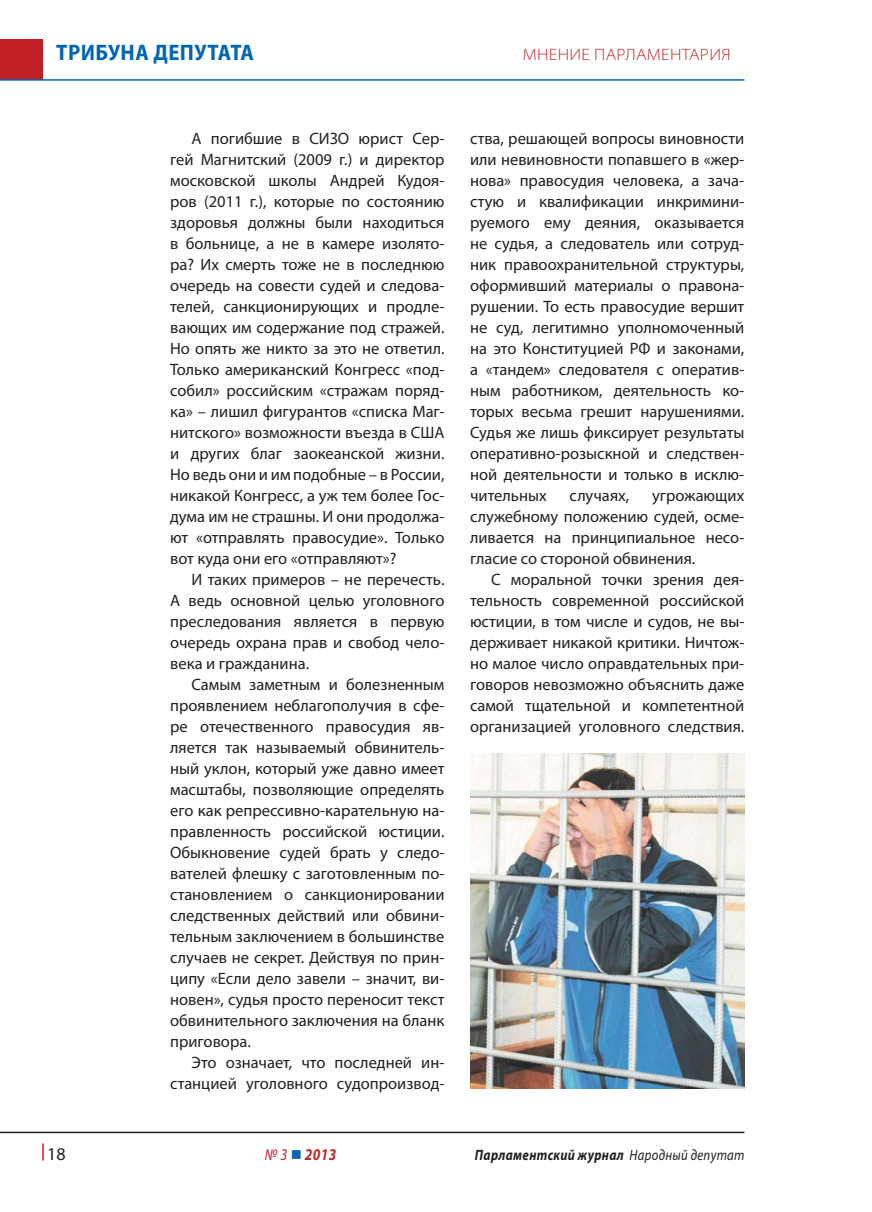
<style>
.page{position:relative;width:872px;height:1212px;background:#fff}
.page>*{position:absolute;margin:0;border:0;box-sizing:border-box;transform-origin:0 0}
.t1{font:700 semi-condensed 22.5px "Myriad Pro";letter-spacing:.02em;color:#0066b3}
.t2{font:18px "Myriad Pro";color:#231f20}
.t3{font:16.5px/21px "Myriad Pro";color:#231f20;text-align:justify}
.t4{font:300 semi-expanded 16.5px "Myriad Pro";letter-spacing:.02em;color:#c12026}
.t5{font:italic 700 16.5px "Myriad Pro";color:#c3252b;scale:.85 1}
.t6{font:italic 700 15px "Myriad Pro";letter-spacing:.025em;color:#231f20;scale:.85 1}
.s1{font-weight:400}
</style>
<div class="page">
<hr style="left:0;top:1132px;width:744px;height:1px;background:#231f20">
<svg style="left:42px;top:1143px;width:2px;height:17px"></svg>
<div style="left:0;top:39px;width:43px;height:41px;background:#c12026"></div>
<hr style="left:0;top:79px;width:744px;height:2px;background:#0066b3">
<img style="left:470px;top:753px;width:274px;height:336px">
<h1 class="t1" style="left:56px;top:39px;width:199px">ТРИБУНА ДЕПУТАТА</h1>
<p class="t4" style="left:523px;top:45px;width:209px">МНЕНИЕ ПАРЛАМЕНТАРИЯ</p>
<p class="t3" style="left:170px;top:128px;width:276px;text-indent:21px">А погибшие в СИЗО юрист Сер&shy;гей Магнитский (2009 г.) и директор московской школы Андрей Кудоя&shy;ров (2011 г.), которые по состоянию здоровья должны были находиться в больнице, а не в камере изолято&shy;ра? Их смерть тоже не в последнюю очередь на совести судей и следова&shy;телей, санкционирующих и продле&shy;вающих им содержание под стражей.<br>Но опять же никто за это не ответил.<br>Только американский Конгресс «под&shy;собил» российским «стражам поряд&shy;ка» – лишил фигурантов «списка Маг&shy;нитского» возможности въезда в США и других благ заокеанской жизни.<br>Но ведь они и им подобные – в России, никакой Конгресс, а уж тем более Гос&shy;дума им не страшны. И они продолжа&shy;ют «отправлять правосудие». Только вот куда они его «отправляют»?</p>
<p class="t3" style="left:170px;top:569px;width:276px;text-indent:21px">И таких примеров – не перечесть.<br>А ведь основной целью уголовного преследования является в первую очередь охрана прав и свобод чело&shy;века и гражданина.</p>
<p class="t3" style="left:170px;top:674px;width:276px;text-indent:21px">Самым заметным и болезненным проявлением неблагополучия в сфе&shy;ре отечественного правосудия яв&shy;ляется так называемый обвинитель&shy;ный уклон, который уже давно имеет масштабы, позволяющие определять его как репрессивно-карательную на&shy;правленность российской юстиции.<br>Обыкновение судей брать у следо&shy;вателей флешку с заготовленным по&shy;становлением о санкционировании следственных действий или обвини&shy;тельным заключением в большинстве случаев не секрет. Действуя по прин&shy;ципу «Если дело завели – значит, ви&shy;новен», судья просто переносит текст обвинительного заключения на бланк приговора.</p>
<p class="t3" style="left:170px;top:1052px;width:276px;text-align:right">Это означает, что последней ин&shy;станцией уголовного судопроизвод-</p>
<p class="t3" style="left:470px;top:128px;width:276px">ства, решающей вопросы виновности или невиновности попавшего в «жер&shy;нова» правосудия человека, а зача&shy;стую и квалификации инкримини&shy;руемого ему деяния, оказывается не судья, а следователь или сотруд&shy;ник правоохранительной структуры, оформивший материалы о правона&shy;рушении. То есть правосудие вершит не суд, легитимно уполномоченный на это Конституцией РФ и законами, а «тандем» следователя с оператив&shy;ным работником, деятельность ко&shy;торых весьма грешит нарушениями.<br>Судья же лишь фиксирует результаты оперативно-розыскной и следствен&shy;ной деятельности и только в исклю&shy;чительных</p>
<p class="t3" style="left:470px;top:485px;width:276px;text-indent:182px">угрожающих служебному положению судей, осме&shy;ливается на принципиальное несо&shy;гласие со стороной обвинения.</p>
<p class="t3" style="left:470px;top:569px;width:276px;text-indent:21px">С моральной точки зрения дея&shy;тельность современной российской юстиции, в том числе и судов, не вы&shy;держивает никакой критики. Ничтож&shy;но малое число оправдательных при&shy;говоров невозможно объяснить даже самой тщательной и компетентной организацией уголовного следствия.</p>
<p class="t3" style="left:569px;top:485px;width:61px">случаях,</p>
<p class="t2" style="left:47px;top:1143px;width:20px">18</p>
<p class="t5" style="left:265px;top:1145px;width:85px"><span class="s1">№ 3</span> 2013</p>
<p class="t6" style="left:475px;top:1146px;width:319px">Парламентский журнал <span class="s1">Народный депутат</span></p>
</div>
